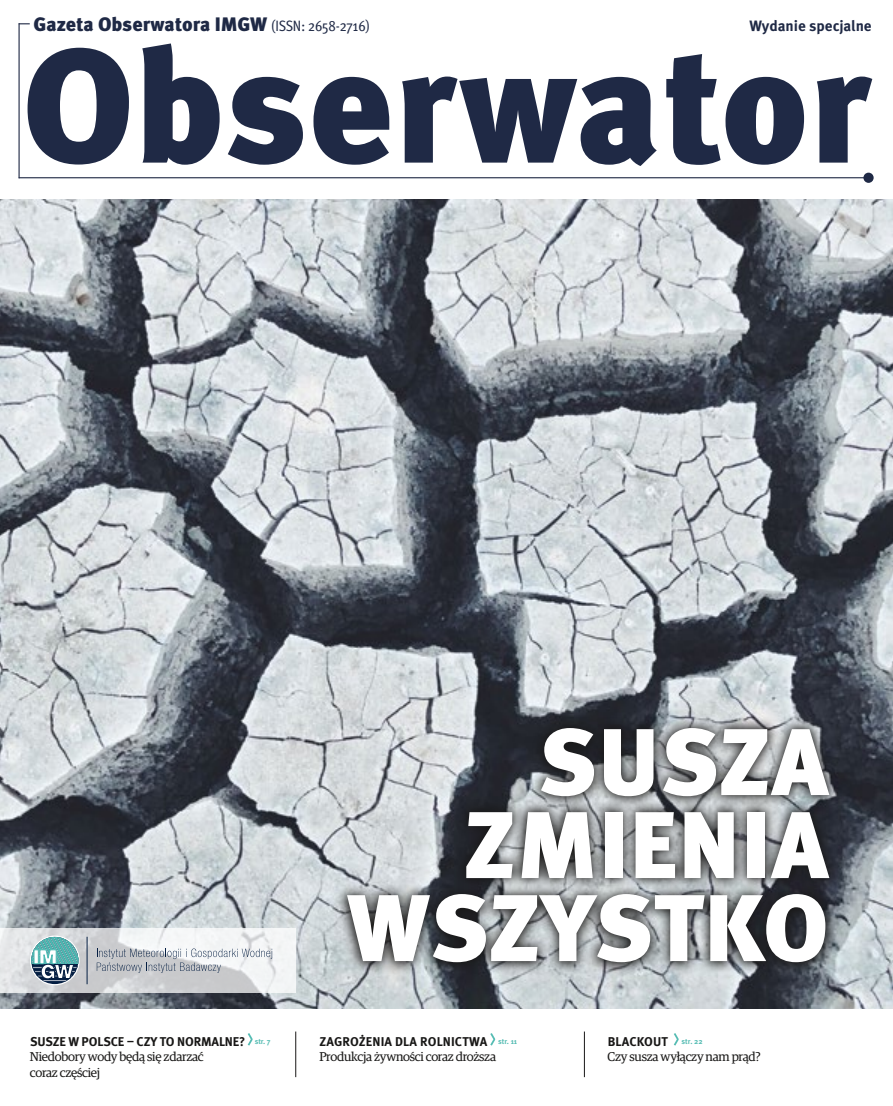
<style>
.page{position:relative;width:893px;height:1106px;background:#fff}
.page>*{position:absolute;margin:0;border:0;box-sizing:border-box;transform-origin:0 0}
.t1{font:900 162px "Meta Pro";color:#1f2945}
.t2{font:900 94.5px/82.9px "Meta Pro";letter-spacing:.01em;color:#fff;text-align:right}
.t3{font:900 19.5px "Meta Pro";letter-spacing:-.005em;color:#1f2945}
.t4{font:700 15px "Meta Pro";letter-spacing:-.005em;color:#1f2945}
.t5{font:12.75px/16.5px "Guardian Egyp";letter-spacing:-.02em;color:#181716}
.t6{font:700 12.75px "Meta Pro";letter-spacing:.005em;color:#181716}
.s1{font-weight:400;font-stretch:condensed;font-size:15px}
.s2{font-size:7.5px;color:#55bcb3}
</style>
<div class="page">
<img style="left:0;top:199px;width:893px;height:810px">
<hr style="left:19px;top:23px;width:1px;height:155px;background:#1f2945">
<hr style="left:19px;top:177px;width:849px;height:1px;background:#1f2945">
<div style="left:863px;top:173px;width:11px;height:10px;background:#1f2945;border-radius:50%"></div>
<svg style="left:248px;top:1033px;width:5px;height:12px"></svg>
<svg style="left:490px;top:1033px;width:5px;height:12px"></svg>
<svg style="left:674px;top:1033px;width:5px;height:12px"></svg>
<hr style="left:295px;top:1031px;width:1px;height:46px;background:#181716">
<hr style="left:584px;top:1031px;width:1px;height:46px;background:#181716">
<svg style="left:0;top:928px;width:296px;height:64px"></svg>
<svg style="left:30px;top:935px;width:50px;height:50px"></svg>
<hr style="left:87px;top:936px;width:1px;height:48px;background:#041e42">
<svg style="left:31px;top:937px;width:47px;height:47px;background:#81aab1"></svg>
<svg style="left:97px;top:948px;width:176px;height:24px"></svg>
<svg style="left:334px;top:717px;width:507px;height:258px;background:#676a6c"></svg>
<h3 class="t3" style="left:34px;top:12px;width:337px">Gazeta Obserwatora IMGW <span class="s1">(ISSN: 2658-2716)</span></h3>
<p class="t4" style="left:749px;top:16px;width:124px">Wydanie specjalne</p>
<h1 class="t1" style="left:22px;top:4px;width:851px">Obserwator</h1>
<p class="t6" style="left:30px;top:1033px;width:242px">SUSZE W POLSCE – CZY TO NORMALNE? <span class="s2">str. 7</span></p>
<p class="t5" style="left:30px;top:1047px;width:175px">Niedobory wody będą się zdarzać coraz częściej</p>
<h2 class="t2" style="left:347px;top:723px;width:483px">SUSZA<br>ZMIENIA<br>WSZYSTKO</h2>
<p class="t6" style="left:319px;top:1033px;width:199px">ZAGROŻENIA DLA ROLNICTWA <span class="s2">str. 11</span></p>
<p class="t5" style="left:319px;top:1047px;width:178px">Produkcja żywności coraz droższa</p>
<p class="t6" style="left:608px;top:1033px;width:96px">BLACKOUT <span class="s2">str. 22</span></p>
<p class="t5" style="left:608px;top:1047px;width:154px">Czy susza wyłączy nam prąd?</p>
</div>
